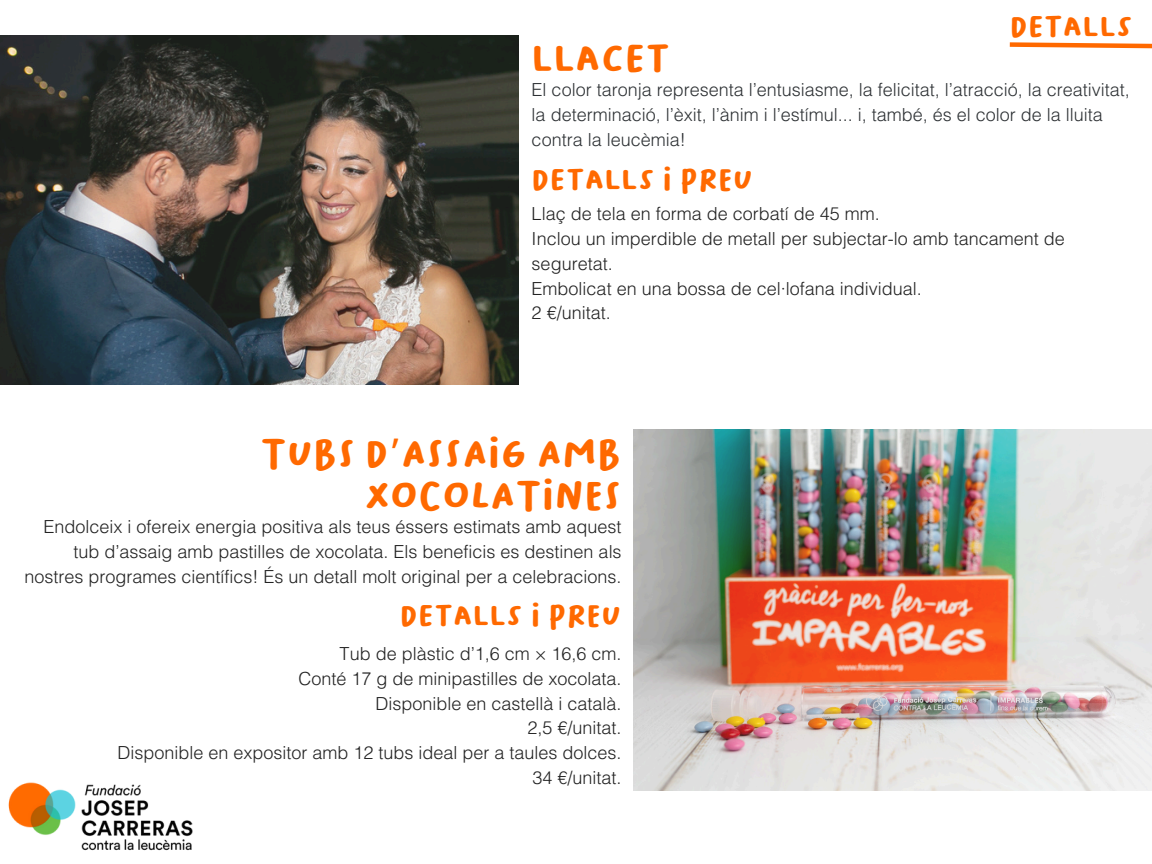
<style>
.page{position:relative;width:1152px;height:864px;background:#fff}
.page>*{position:absolute;margin:0;border:0;box-sizing:border-box;transform-origin:0 0}
.t1{font:39px/42.8px "Bakso Sapi";color:#ff6900;text-align:right}
.t2{font:30px "Bakso Sapi";color:#ff6900}
.t3{font:300 18px/24.8px "Helvetica LT Std";color:#222;text-align:right}
.t4{font:300 18px/24.8px "Helvetica LT Std";color:#2d3134}
.s1{font-family:"Noto Sans Gurmukhi"}
</style>
<div class="page">
<img style="left:0;top:36px;width:519px;height:348px">
<img style="left:8px;top:782px;width:185px;height:69px">
<img style="left:634px;top:430px;width:518px;height:361px">
<svg style="left:1009px;top:42px;width:143px;height:7px"></svg>
<p class="t1" style="left:532px;top:37px;width:140px">llacet</p>
<h3 class="t2" style="left:1010px;top:9px;width:125px">Detalls</h3>
<p class="t4" style="left:532px;top:80px;width:600px">El color taronja representa l’entusiasme, la felicitat, l’atracció, la creativitat, la determinació, l’èxit, l’ànim i l’estímul... i, també, és el color de la lluita contra la leucèmia!</p>
<p class="t2" style="left:532px;top:162px;width:223px">Detalls I PREU</p>
<p class="t3" style="left:532px;top:204px;width:350px">Llaç de tela en forma de corbatí de 45 mm.</p>
<p class="t3" style="left:532px;top:229px;width:535px;text-align:left">Inclou un imperdible de metall per subjectar-lo amb tancament de seguretat.</p>
<p class="t3" style="left:532px;top:278px;width:392px">Embolicat en una bossa de cel·lofana individual.</p>
<p class="t3" style="left:532px;top:303px;width:81px">2 €/unitat.</p>
<p class="t1" style="left:261px;top:432px;width:363px">TUBS D<span class="s1">’</span>ASSAIG AMB<br>XOCOLATINES</p>
<h3 class="t3" style="left:24px;top:517px;width:599px">Endolceix i ofereix energia positiva als teus éssers estimats amb aquest tub d’assaig amb pastilles de xocolata. Els beneficis es destinen als nostres programes científics! És un detall molt original per a celebracions.</h3>
<p class="t2" style="left:400px;top:598px;width:223px">Detalls I PREU</p>
<p class="t3" style="left:340px;top:644px;width:283px">Tub de plàstic d’1,6 cm × 16,6 cm.</p>
<p class="t3" style="left:299px;top:669px;width:325px">Conté 17 g de minipastilles de xocolata.</p>
<p class="t3" style="left:376px;top:693px;width:248px">Disponible en castellà i català.</p>
<h1 class="t3" style="left:528px;top:718px;width:96px">2,5 €/unitat.</h1>
<p class="t3" style="left:117px;top:743px;width:506px">Disponible en expositor amb 12 tubs ideal per a taules dolces.</p>
<h3 class="t3" style="left:533px;top:768px;width:91px">34 €/unitat.</h3>
</div>
